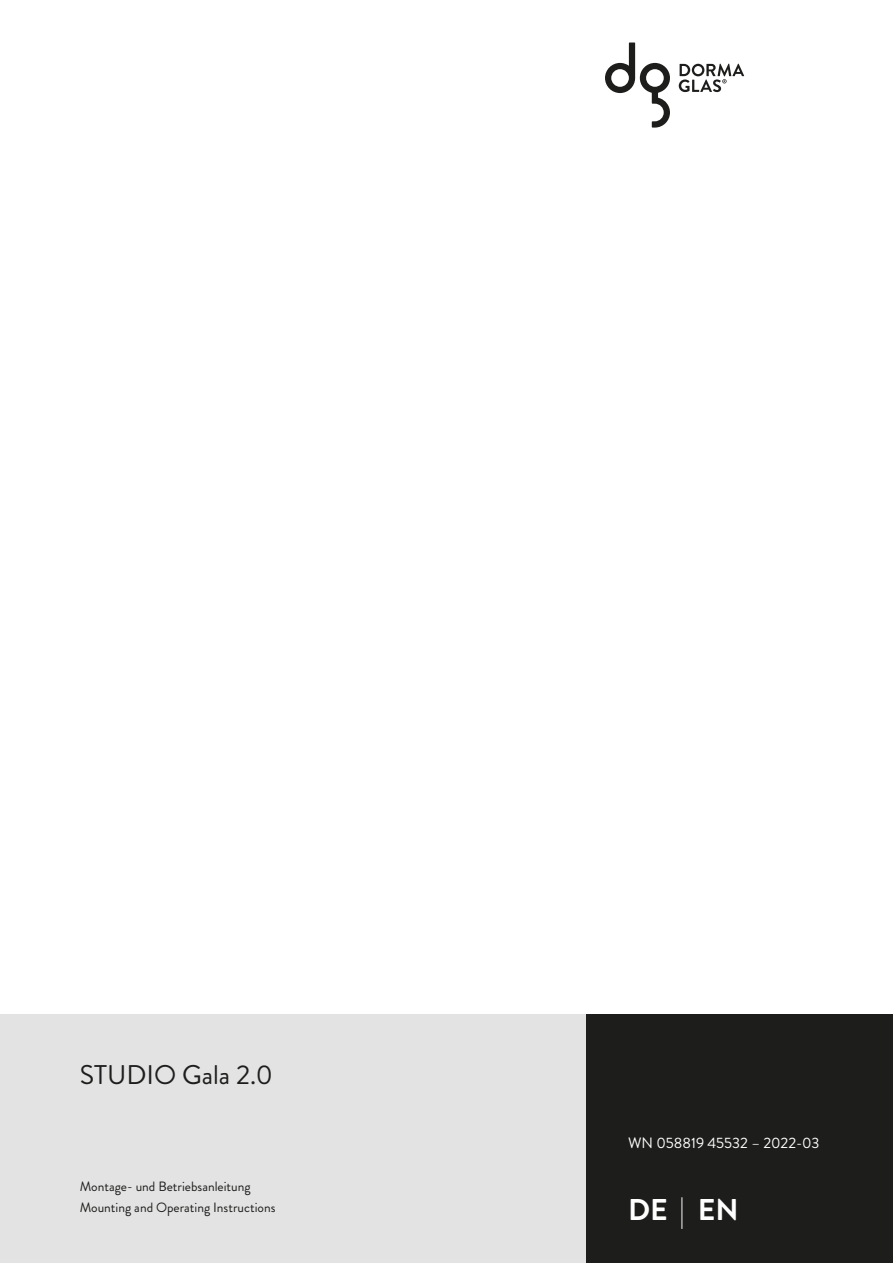
<style>
.page{position:relative;width:893px;height:1263px;background:#fff}
.page>*{position:absolute;margin:0;border:0;box-sizing:border-box;transform-origin:0 0}
.t1{font:700 30px "Brandon Grotesque";color:#fff}
.t2{font:27px "Brandon Grotesque";color:#1d1d1b}
.t3{font:15px "Brandon Grotesque";color:#fff}
.t4{font:13.5px/21.3px "Brandon Grotesque";color:#1d1d1b}
.s1{font-weight:300}
</style>
<div class="page">
<div style="left:585px;top:1015px;width:308px;height:248px;background:#1d1d1b"></div>
<div style="left:0;top:1015px;width:585px;height:248px;background:#e3e3e3"></div>
<svg style="left:605px;top:43px;width:65px;height:85px"></svg>
<svg style="left:679px;top:64px;width:65px;height:28px"></svg>
<h2 class="t2" style="left:80px;top:1056px;width:195px">STUDIO Gala 2.0</h2>
<p class="t4" style="left:80px;top:1175px;width:197px">Montage- und Betriebsanleitung<br>Mounting and Operating Instructions</p>
<p class="t3" style="left:628px;top:1133px;width:193px">WN 058819 45532 – 2022-03</p>
<h1 class="t1" style="left:628px;top:1189px;width:112px">DE <span class="s1">|</span> EN</h1>
</div>
